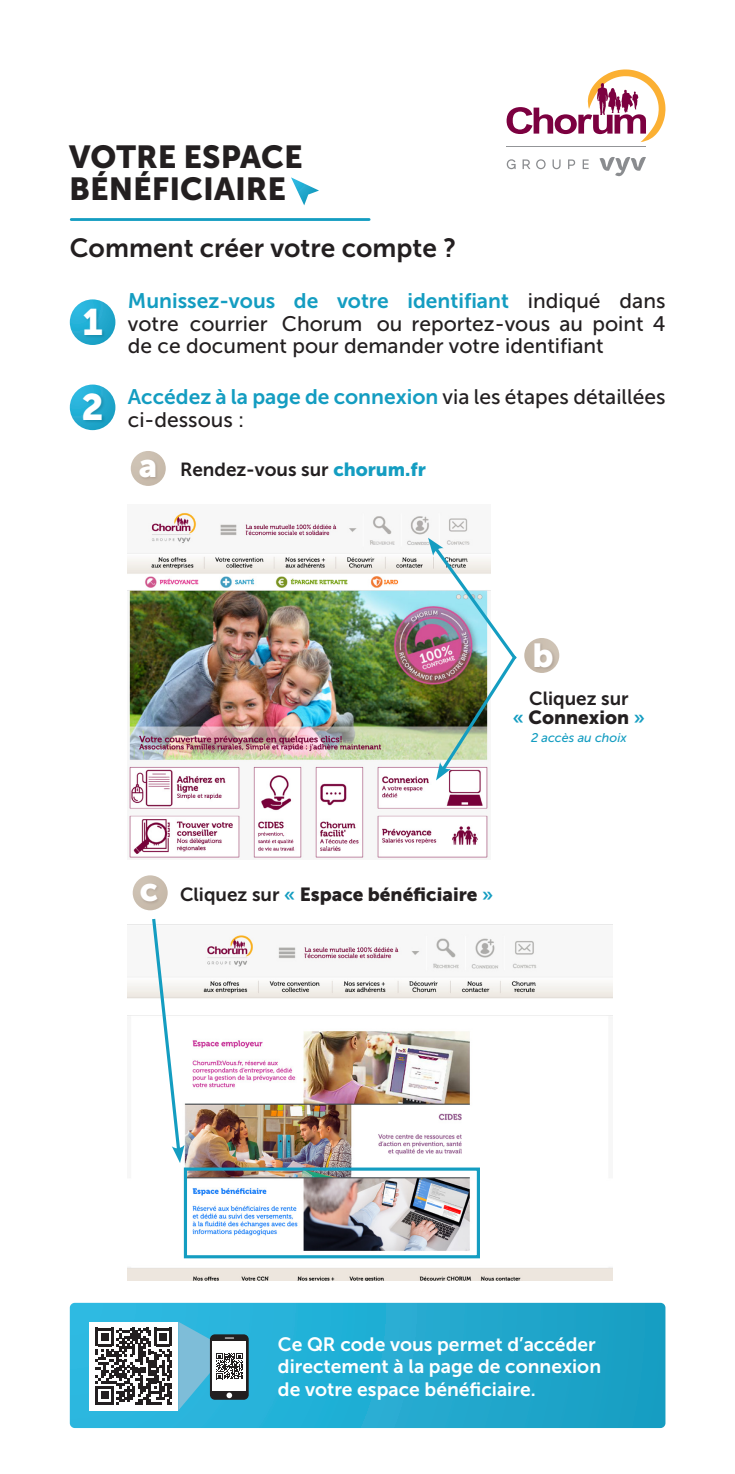
<style>
.page{position:relative;width:735px;height:1474px;background:#fff}
.page>*{position:absolute;margin:0;border:0;box-sizing:border-box;transform-origin:0 0}
.texte{font:36.75px "Museo Sans 900";color:#fff}
.texte-2{font:33.07px "Museo Sans 900";color:#fff}
.puce_grise_texte_-_n{font:31.68px/31.5px "Museo Sans 900";color:#231f20}
.texte-3{font:26.25px "Museo Sans 700";color:#231f20}
.texte-4{font:21px/22.8px "Museo Sans 500";color:#231f20;text-align:justify}
.texte-5{font:19.25px/22.8px "Museo Sans 700";color:#fff}
.texte-6{font:18.9px/18.9px "Museo Sans 700";color:#231f20;text-align:center}
.texte-7{font:18.9px "Museo Sans 900";color:#231f20}
.texte-8{font:italic 12.6px "Museo Sans 500";color:#149dc1}
.s1{font-family:"Museo Sans 700";color:#149dc1}
.s2{font-family:"Museo Sans 900";color:#149dc1}
.s3{color:#149dc1}
.s4{font-family:"Museo Sans 900"}
.s5{font-family:"Museo Sans 700"}
</style>
<div class="page">
<hr style="left:71px;top:218px;width:298px;height:3px;background:#149dc1">
<img style="left:127px;top:512px;width:362px;height:347px">
<img style="left:128px;top:934px;width:483px;height:346px">
<svg style="left:150px;top:918px;width:34px;height:245px"></svg>
<img style="left:428px;top:537px;width:89px;height:243px">
<svg style="left:70px;top:1302px;width:595px;height:125px;background:#24abd0"></svg>
<div style="left:131px;top:451px;width:35px;height:35px;background:#cabeaf;border-radius:17px"></div>
<svg style="left:524px;top:638px;width:35px;height:35px"></svg>
<div style="left:133px;top:875px;width:35px;height:35px;background:#cbbfb1;border-radius:17px"></div>
<svg style="left:70px;top:299px;width:45px;height:46px"></svg>
<svg style="left:70px;top:384px;width:45px;height:46px"></svg>
<svg style="left:506px;top:69px;width:159px;height:73px"></svg>
<hr style="left:506px;top:146px;width:139px;height:1px;background:#939598">
<svg style="left:506px;top:159px;width:9px;height:10px"></svg>
<svg style="left:522px;top:159px;width:8px;height:10px"></svg>
<svg style="left:536px;top:159px;width:9px;height:10px"></svg>
<svg style="left:552px;top:159px;width:8px;height:10px"></svg>
<svg style="left:568px;top:159px;width:7px;height:10px"></svg>
<svg style="left:582px;top:159px;width:6px;height:10px"></svg>
<svg style="left:599px;top:157px;width:46px;height:19px"></svg>
<div style="left:139px;top:458px;width:20px;height:22px;background:#84756e;opacity:.3"></div>
<div style="left:533px;top:642px;width:22px;height:29px;background:#84756e;opacity:.3"></div>
<div style="left:140px;top:883px;width:21px;height:22px;background:#c1b4a6"></div>
<div style="left:84px;top:308px;width:22px;height:30px;background:#075e75;opacity:.3"></div>
<div style="left:83px;top:392px;width:23px;height:31px;background:#075e75;opacity:.3"></div>
<div style="left:184px;top:1167px;width:295px;height:91px;border:3px solid #149dc1"></div>
<svg style="left:291px;top:177px;width:28px;height:28px"></svg>
<div style="left:210px;top:1334px;width:38px;height:65px;background:#231f20;border-radius:5px"></div>
<div style="left:212px;top:1341px;width:34px;height:49px;background:#fff"></div>
<div style="left:89px;top:1321px;width:89px;height:89px;background:#fff"></div>
<svg style="left:95px;top:1327px;width:77px;height:77px"></svg>
<svg style="left:242px;top:1353px;width:1px;height:26px"></svg>
<svg style="left:178px;top:1321px;width:64px;height:89px"></svg>
<p class="puce_grise_texte_-_n" style="left:69px;top:141px;width:235px">VOTRE ESPACE<br>BÉNÉFICIAIRE</p>
<p class="texte-3" style="left:70px;top:234px;width:387px">Comment créer votre compte ?</p>
<p class="texte" style="left:82px;top:301px;width:22px">1</p>
<p class="texte" style="left:81px;top:386px;width:24px">2</p>
<p class="texte-4" style="left:128px;top:289px;width:538px"><span class="s1">Munissez-vous de votre identifiant</span> indiqué dans votre courrier Chorum ou reportez-vous au point 4 de ce document pour demander votre identifiant</p>
<p class="texte-4" style="left:128px;top:386px;width:538px"><span class="s1">Accédez à la page de connexion</span> via les étapes détaillées ci-dessous :</p>
<p class="texte-2" style="left:139px;top:446px;width:20px">a</p>
<p class="texte-6" style="left:180px;top:459px;width:247px">Rendez-vous sur <span class="s2">chorum.fr</span></p>
<p class="texte-2" style="left:532px;top:637px;width:23px">b</p>
<p class="texte-6" style="left:512px;top:689px;width:133px">Cliquez sur<br><span class="s3">«</span> <span class="s4">Connexion</span> <span class="s3">»</span></p>
<p class="texte-8" style="left:530px;top:731px;width:97px">2 accès au choix</p>
<p class="texte-2" style="left:140px;top:870px;width:20px">c</p>
<p class="texte-7" style="left:180px;top:883px;width:314px"><span class="s5">Cliquez sur</span> <span class="s1">«</span> Espace bénéficiaire <span class="s1">»</span></p>
<p class="texte-5" style="left:278px;top:1332px;width:324px">Ce QR code vous permet d’accéder directement à la page de connexion de votre espace bénéficiaire.</p>
</div>
